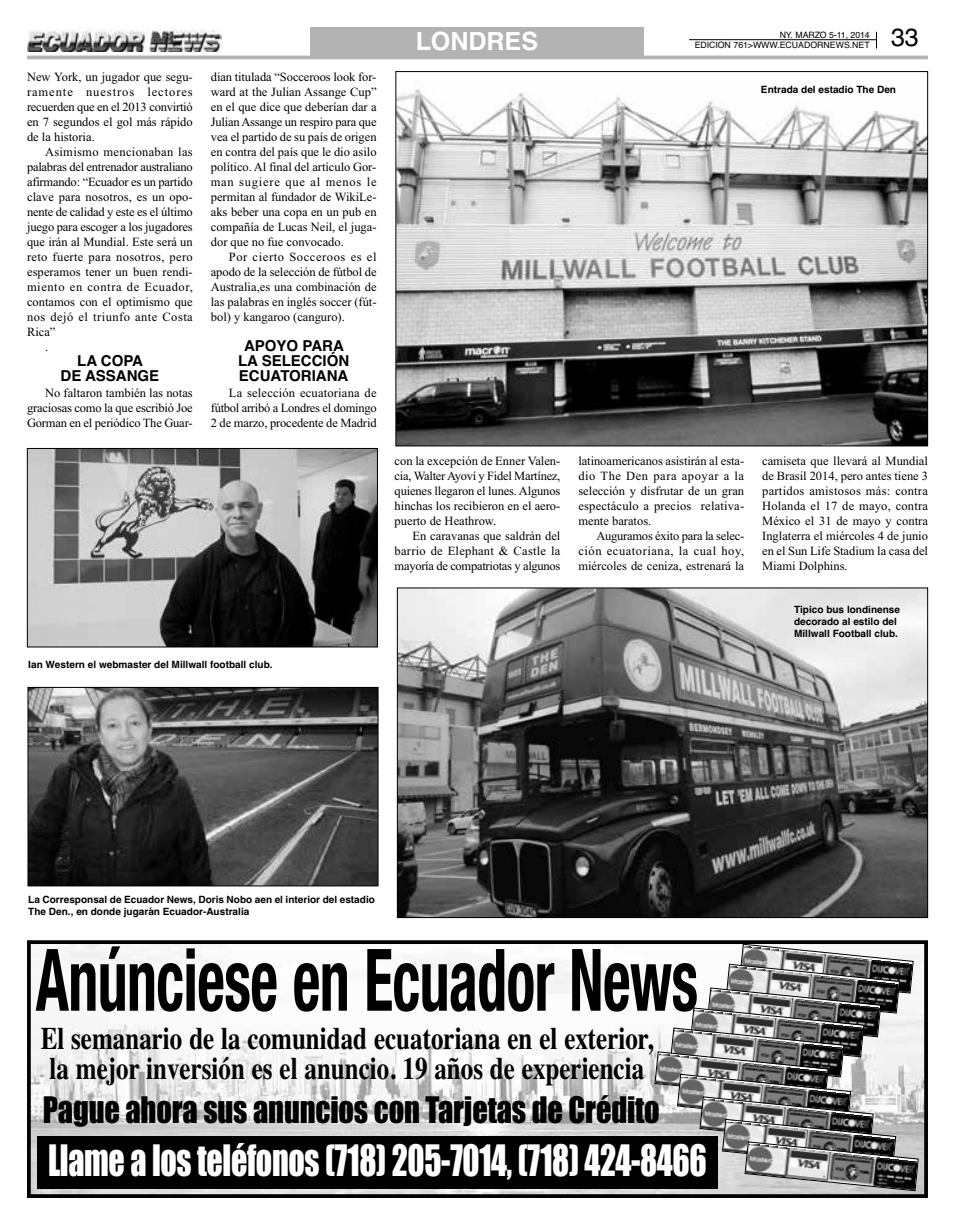
<style>
.page{position:relative;width:955px;height:1225px;background:#fff}
.page>*{position:absolute;margin:0;border:0;box-sizing:border-box;transform-origin:0 0}
.t1{font:700 condensed 86.25px "Helvetica Neue";letter-spacing:-.01em;color:#000;scale:.69 1}
.t2{font:40px "Impact";letter-spacing:-.01em;color:#fff;scale:.8 1}
.t3{font:33.75px "Impact";letter-spacing:-.005em;color:#000;scale:.9 1}
.t4{font:700 31.25px/30px "Times";color:#000;scale:.8 1}
.t5{font:700 25px "Helvetica";color:#fff}
.t6{font:25px "Helvetica";color:#000}
.t7{font:700 15px/15px "Helvetica";color:#000;text-align:center}
.t8{font:12.5px/15px "Times New Roman";color:#000;text-align:justify}
.t9{font:12.5px "Times New Roman";letter-spacing:-.02em;color:#000}
.t10{font:12.5px "Times New Roman";letter-spacing:.03em;color:#000}
.t11{font:12.5px "Times New Roman";letter-spacing:.035em;color:#000}
.t12{font:12.5px "Times New Roman";letter-spacing:.045em;color:#000}
.t13{font:12.5px "Times New Roman";letter-spacing:.025em;color:#000}
.t14{font:700 10px/12px "Helvetica";color:#000}
.t15{font:8.75px "Helvetica";letter-spacing:-.005em;color:#000}
</style>
<div class="page">
<hr style="left:688px;top:39px;width:187px;height:1px;background:#000">
<hr style="left:27px;top:56px;width:900px;height:3px;background:#b3b3b3">
<img style="left:27px;top:29px;width:195px;height:23px">
<div style="left:310px;top:27px;width:333px;height:29px;background:#b3b3b3"></div>
<img style="left:397px;top:89px;width:528px;height:355px">
<img style="left:399px;top:589px;width:526px;height:326px">
<img style="left:30px;top:689px;width:346px;height:195px">
<div style="left:28px;top:687px;width:350px;height:199px;border:1px solid #000"></div>
<img style="left:29px;top:450px;width:346px;height:195px">
<div style="left:27px;top:448px;width:350px;height:199px;border:1px solid #000"></div>
<img style="left:32px;top:945px;width:890px;height:247px">
<div style="left:27px;top:940px;width:900px;height:257px;border:4px solid #000"></div>
<svg style="left:654px;top:943px;width:264px;height:247px"></svg>
<div style="left:37px;top:1135px;width:680px;height:53px;background:#000"></div>
<p class="t8" style="left:27px;top:70px;width:167px">New York, un jugador que segu&shy;ramente nuestros lectores recuerden que en el 2013 convirtió en 7 segundos el gol más rápido de la historia.</p>
<p class="t13" style="left:45px;top:147px;width:149px">Asimismo mencionaban las</p>
<p class="t9" style="left:27px;top:162px;width:167px">palabras del entrenador australiano</p>
<p class="t8" style="left:27px;top:175px;width:167px">afirmando: “Ecuador es un partido</p>
<p class="t8" style="left:27px;top:190px;width:167px">clave para nosotros, es un opo-</p>
<p class="t8" style="left:27px;top:205px;width:167px">nente de calidad y este es el último</p>
<p class="t8" style="left:27px;top:220px;width:167px">juego para escoger a los jugadores</p>
<p class="t8" style="left:27px;top:235px;width:167px">que irán al Mundial. Este será un</p>
<p class="t10" style="left:27px;top:252px;width:167px">reto fuerte para nosotros, pero</p>
<p class="t8" style="left:27px;top:265px;width:167px">esperamos tener un buen rendi-</p>
<p class="t12" style="left:27px;top:282px;width:167px">miento en contra de Ecuador,</p>
<p class="t8" style="left:27px;top:295px;width:167px">contamos con el optimismo que</p>
<p class="t11" style="left:27px;top:312px;width:167px">nos dejó el triunfo ante Costa</p>
<p class="t8" style="left:27px;top:325px;width:30px">Rica”</p>
<p class="t8" style="left:45px;top:340px;width:5px">.</p>
<p class="t7" style="left:60px;top:355px;width:100px">LA COPA<br>DE ASSANGE</p>
<p class="t8" style="left:27px;top:386px;width:167px;text-indent:18px">No faltaron también las notas graciosas como la que escribió Joe Gorman en el periódico The Guar-</p>
<p class="t8" style="left:211px;top:70px;width:167px">dian titulada “Socceroos look for&shy;ward at the Julian Assange Cup” en el que dice que deberían dar a Julian Assange un respiro para que vea el partido de su país de origen en contra del país que le dio asilo político. Al final del artículo Gor&shy;man sugiere que al menos le permitan al fundador de WikiLe&shy;aks beber una copa en un pub en compañía de Lucas Neil, el juga&shy;dor que no fue convocado.</p>
<p class="t8" style="left:211px;top:250px;width:167px;text-indent:18px">Por cierto Socceroos es el apodo de la selección de fútbol de Australia,es una combinación de las palabras en inglés soccer (fút&shy;bol) y kangaroo (canguro).</p>
<p class="t7" style="left:238px;top:340px;width:113px">APOYO PARA<br>LA SELECCIÓN<br>ECUATORIANA</p>
<p class="t8" style="left:211px;top:386px;width:167px;text-indent:18px">La selección ecuatoriana de fútbol arribó a Londres el domingo 2 de marzo, procedente de Madrid</p>
<p class="t14" style="left:28px;top:658px;width:246px">Ian Western el webmaster del Millwall football club.</p>
<h3 class="t5" style="left:415px;top:32px;width:124px">LONDRES</h3>
<p class="t15" style="left:694px;top:42px;width:176px">EDICION 761&gt;WWW.ECUADORNEWS.NET</p>
<p class="t15" style="left:779px;top:31px;width:91px">NY. MARZO 5-11, 2014</p>
<h3 class="t6" style="left:890px;top:28px;width:29px">33</h3>
<p class="t14" style="left:760px;top:84px;width:136px">Entrada del estadio The Den</p>
<p class="t8" style="left:394px;top:454px;width:167px">con la excepción de Enner Valen&shy;cia, Walter Ayoví y Fidel Martínez, quienes llegaron el lunes. Algunos hinchas los recibieron en el aero&shy;puerto de Heathrow.</p>
<p class="t8" style="left:394px;top:529px;width:167px;text-indent:18px">En caravanas que saldrán del barrio de Elephant &amp; Castle la mayoría de compatriotas y algunos</p>
<p class="t8" style="left:578px;top:454px;width:167px">latinoamericanos asistirán al esta&shy;dio The Den para apoyar a la selección y disfrutar de un gran espectáculo a precios relativa&shy;mente baratos.</p>
<p class="t8" style="left:578px;top:529px;width:167px;text-indent:18px">Auguramos éxito para la selec&shy;ción ecuatoriana, la cual hoy, miércoles de ceniza, estrenará la</p>
<p class="t8" style="left:761px;top:454px;width:167px">camiseta que llevará al Mundial de Brasil 2014, pero antes tiene 3 partidos amistosos más: contra Holanda el 17 de mayo, contra México el 31 de mayo y contra Inglaterra el miércoles 4 de junio en el Sun Life Stadium la casa del Miami Dolphins.</p>
<p class="t14" style="left:793px;top:604px;width:107px">Tipico bus londinense decorado al estilo del<br>Millwall Football club.</p>
<p class="t14" style="left:28px;top:893px;width:348px">La Corresponsal de Ecuador News, Doris Nobo aen el interior del estadio<br>The Den., en donde jugarán Ecuador-Australia</p>
<h1 class="t1" style="left:36px;top:930px;width:961px">Anúnciese en Ecuador News</h1>
<h3 class="t4" style="left:41px;top:1026px;width:766px">El semanario de la comunidad ecuatoriana en el exterior, la mejor inversión es el anuncio. 19 años de experiencia</h3>
<h3 class="t3" style="left:43px;top:1098px;width:686px">Pague ahora sus anuncios con Tarjetas de Crédito</h3>
<h2 class="t2" style="left:48px;top:1147px;width:824px">Llame a los teléfonos (718) 205-7014, (718) 424-8466</h2>
</div>
